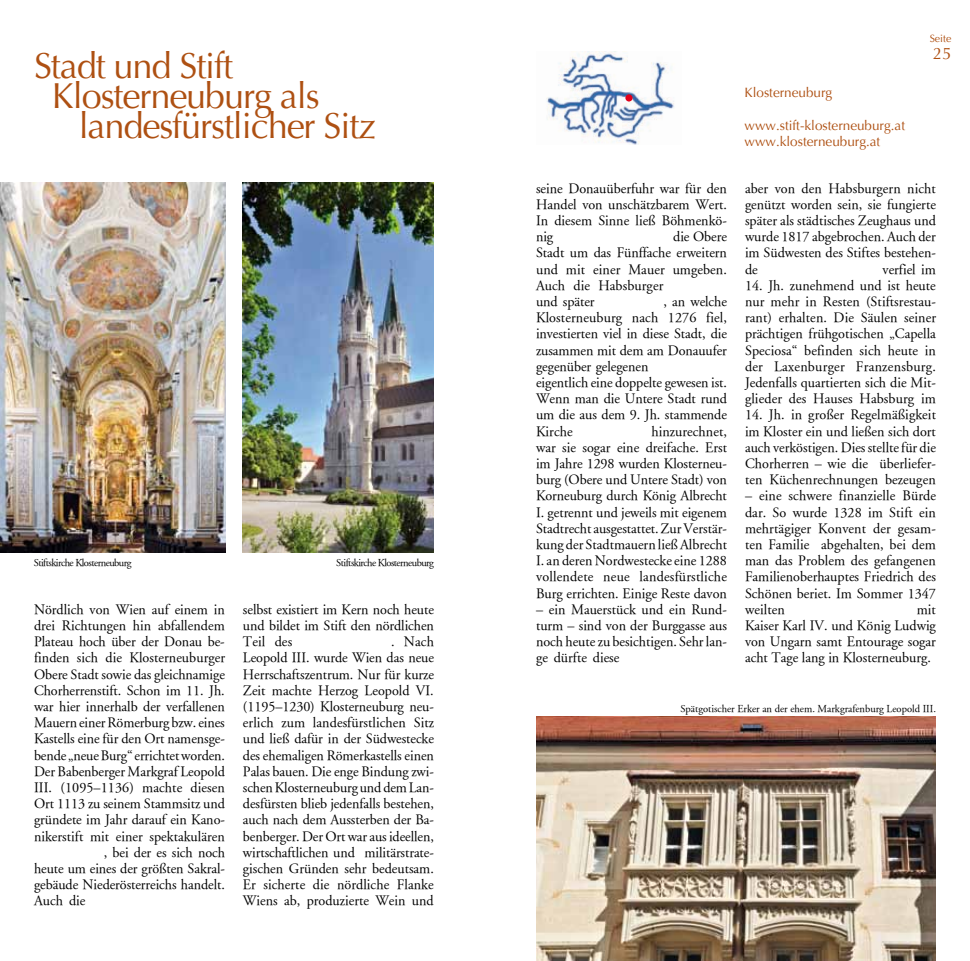
<style>
.page{position:relative;width:970px;height:961px;background:#fff}
.page>*{position:absolute;margin:0;border:0;box-sizing:border-box;transform-origin:0 0}
.t1{font:36px "Optima";letter-spacing:-.03em;color:#ae5012}
.t2{font:16.5px "Optima";color:#ae5012}
.t3{font:14.25px/16.2px "Adobe Garamond";color:#000;text-align:justify}
.t4{font:13.5px/16.2px "Optima";color:#ae5012}
.t5{font:10.5px "Adobe Garamond";color:#000}
.t6{font:10.5px "Adobe Garamond";letter-spacing:-.05em;color:#000}
.t7{font:10.5px "Optima";color:#ae5012}
</style>
<div class="page">
<img style="left:546px;top:51px;width:129px;height:94px">
<div style="left:625px;top:94px;width:7px;height:8px;background:#e2001a;border-radius:50%"></div>
<img style="left:0;top:183px;width:225px;height:370px">
<img style="left:242px;top:183px;width:192px;height:370px">
<img style="left:536px;top:716px;width:399px;height:245px">
<h1 class="t1" style="left:34px;top:43px;width:201px">Stadt und Stift</h1>
<h1 class="t1" style="left:52px;top:73px;width:269px">Klosterneuburg als</h1>
<h1 class="t1" style="left:79px;top:103px;width:299px">landesfürstlicher Sitz</h1>
<p class="t6" style="left:34px;top:557px;width:99px">Stiftskirche Klosterneuburg</p>
<p class="t6" style="left:336px;top:557px;width:99px">Stiftskirche Klosterneuburg</p>
<p class="t3" style="left:34px;top:601px;width:192px">Nördlich von Wien auf einem in</p>
<p class="t3" style="left:34px;top:618px;width:192px">drei Richtungen hin abfallendem</p>
<p class="t3" style="left:34px;top:634px;width:192px">Plateau hoch über der Donau be-</p>
<p class="t3" style="left:34px;top:650px;width:192px">finden sich die Klosterneuburger</p>
<p class="t3" style="left:34px;top:666px;width:192px">Obere Stadt sowie das gleichnamige</p>
<p class="t3" style="left:34px;top:682px;width:192px">Chorherrenstift. Schon im 11. Jh.</p>
<p class="t3" style="left:34px;top:699px;width:192px">war hier innerhalb der verfallenen</p>
<p class="t3" style="left:34px;top:715px;width:192px">Mauern einer Römerburg bzw. eines</p>
<p class="t3" style="left:34px;top:731px;width:192px">Kastells eine für den Ort namensge-</p>
<p class="t3" style="left:34px;top:747px;width:192px">bende „neue Burg“ errichtet worden.</p>
<p class="t3" style="left:34px;top:764px;width:192px">Der Babenberger Markgraf Leopold</p>
<p class="t3" style="left:34px;top:780px;width:192px">III. (1095–1136) machte diesen</p>
<p class="t3" style="left:34px;top:796px;width:192px">Ort 1113 zu seinem Stammsitz und</p>
<p class="t3" style="left:34px;top:812px;width:192px">gründete im Jahr darauf ein Kano-</p>
<p class="t3" style="left:34px;top:828px;width:192px">nikerstift mit einer spektakulären</p>
<p class="t3" style="left:104px;top:844px;width:123px">, bei der es sich noch</p>
<p class="t3" style="left:34px;top:861px;width:192px">heute um eines der größten Sakral-</p>
<p class="t3" style="left:34px;top:877px;width:192px">gebäude Niederösterreichs handelt.</p>
<p class="t3" style="left:34px;top:893px;width:53px">Auch die</p>
<p class="t3" style="left:243px;top:601px;width:192px">selbst existiert im Kern noch heute und bildet im Stift den nördlichen Teil des</p>
<p class="t3" style="left:243px;top:634px;width:192px;text-indent:148px">. Nach Leopold III. wurde Wien das neue Herrschaftszentrum. Nur für kurze Zeit machte Herzog Leopold VI. (1195–1230) Klosterneuburg neu&shy;erlich zum landesfürstlichen Sitz und ließ dafür in der Südwestecke des ehemaligen Römerkastells einen Palas bauen. Die enge Bindung zwi&shy;schen Klosterneuburg und dem Lan&shy;desfürsten blieb jedenfalls bestehen, auch nach dem Aussterben der Ba&shy;benberger. Der Ort war aus ideellen, wirtschaftlichen und militärstrate&shy;gischen Gründen sehr bedeutsam.<br>Er sicherte die nördliche Flanke Wiens ab, produzierte Wein und</p>
<p class="t3" style="left:536px;top:180px;width:192px">seine Donauüberfuhr war für den Handel von unschätzbarem Wert.<br>In diesem Sinne ließ Böhmenkö&shy;nig</p>
<p class="t3" style="left:536px;top:229px;width:192px;text-align:left;text-indent:137px">die Obere<br>Stadt um das Fünffache erweitern und mit einer Mauer umgeben.<br>Auch die Habsburger<br>und später</p>
<p class="t3" style="left:536px;top:294px;width:192px;text-align:left;text-indent:127px">, an welche<br>Klosterneuburg nach 1276 fiel, investierten viel in diese Stadt, die zusammen mit dem am Donauufer gegenüber gelegenen<br>eigentlich eine doppelte gewesen ist.<br>Wenn man die Untere Stadt rund um die aus dem 9. Jh. stammende<br>Kirche</p>
<p class="t3" style="left:536px;top:423px;width:192px;text-indent:115px">hinzurechnet, war sie sogar eine dreifache. Erst im Jahre 1298 wurden Klosterneu&shy;burg (Obere und Untere Stadt) von Korneuburg durch König Albrecht I. getrennt und jeweils mit eigenem Stadtrecht ausgestattet. Zur Verstär&shy;kung der Stadtmauern ließ Albrecht I. an deren Nordwestecke eine 1288 vollendete neue landesfürstliche Burg errichten. Einige Reste davon</p>
<p class="t3" style="left:536px;top:602px;width:192px">– ein Mauerstück und ein Rund&shy;turm – sind von der Burggasse aus noch heute zu besichtigen. Sehr lan&shy;ge dürfte diese</p>
<p class="t4" style="left:744px;top:85px;width:89px">Klosterneuburg</p>
<p class="t4" style="left:744px;top:117px;width:162px">www.stift-klosterneuburg.at www.klosterneuburg.at</p>
<p class="t7" style="left:929px;top:32px;width:23px">Seite</p>
<p class="t2" style="left:932px;top:43px;width:20px">25</p>
<p class="t3" style="left:745px;top:180px;width:192px">aber von den Habsburgern nicht genützt worden sein, sie fungierte später als städtisches Zeughaus und wurde 1817 abgebrochen. Auch der im Südwesten des Stiftes bestehen&shy;de</p>
<p class="t3" style="left:882px;top:261px;width:55px">verfiel im</p>
<p class="t3" style="left:745px;top:277px;width:192px">14. Jh. zunehmend und ist heute nur mehr in Resten (Stiftsrestau&shy;rant) erhalten. Die Säulen seiner prächtigen frühgotischen „Capella Speciosa“ befinden sich heute in der Laxenburger Franzensburg.<br>Jedenfalls quartierten sich die Mit&shy;glieder des Hauses Habsburg im</p>
<p class="t3" style="left:745px;top:407px;width:192px">14. Jh. in großer Regelmäßigkeit im Kloster ein und ließen sich dort auch verköstigen. Dies stellte für die Chorherren – wie die überliefer&shy;ten Küchenrechnungen bezeugen</p>
<p class="t3" style="left:745px;top:488px;width:192px">– eine schwere finanzielle Bürde dar. So wurde 1328 im Stift ein mehrtägiger Konvent der gesam&shy;ten Familie abgehalten, bei dem man das Problem des gefangenen Familienoberhauptes Friedrich des Schönen beriet. Im Sommer 1347 weilten</p>
<p class="t3" style="left:745px;top:601px;width:192px;text-indent:172px">mit Kaiser Karl IV. und König Ludwig von Ungarn samt Entourage sogar acht Tage lang in Klosterneuburg.</p>
<p class="t5" style="left:680px;top:703px;width:257px">Spätgotischer Erker an der ehem. Markgrafenburg Leopold III.</p>
</div>
